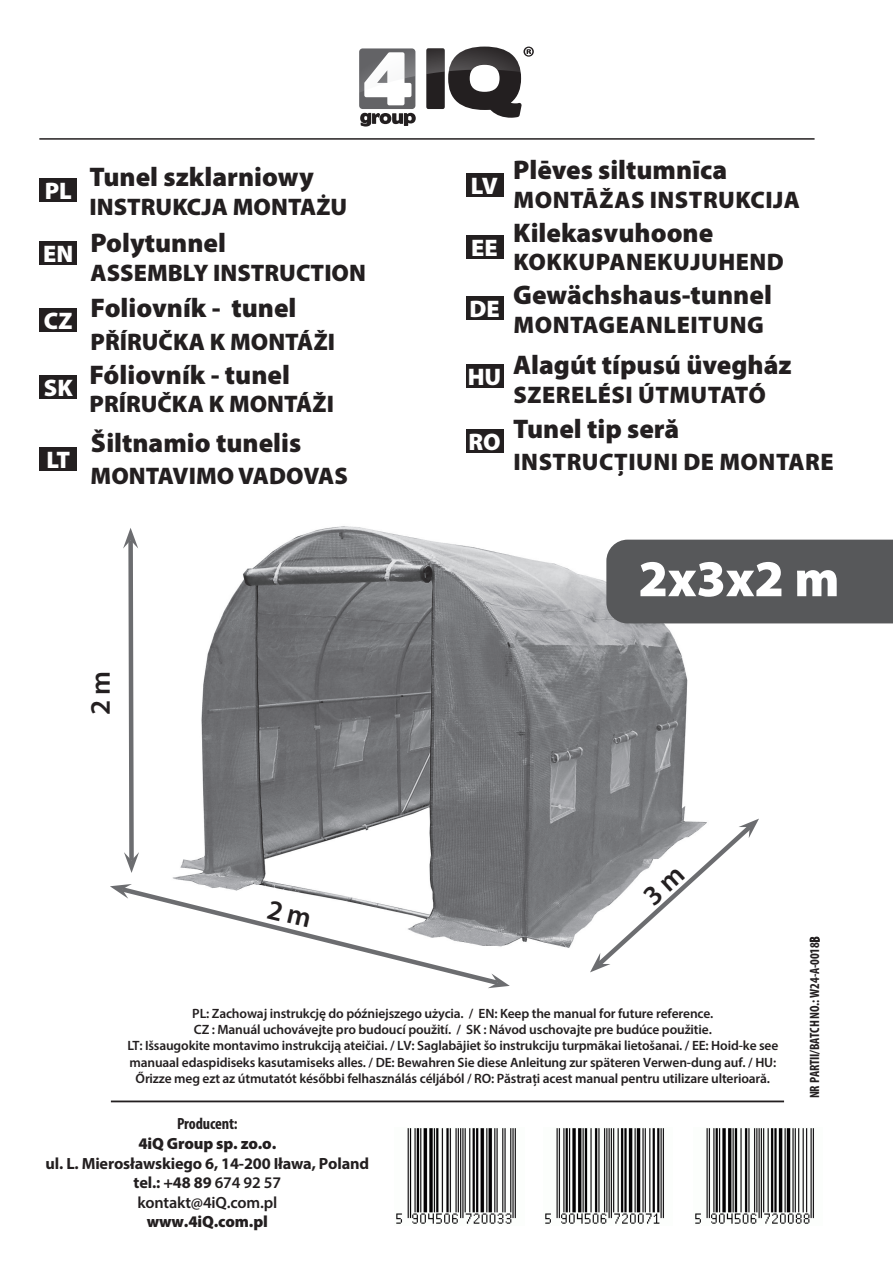
<style>
.page{position:relative;width:893px;height:1263px;background:#fff}
.page>*{position:absolute;margin:0;border:0;box-sizing:border-box;transform-origin:0 0}
.t1{font:900 51.9px "Myriad Pro";color:#fff}
.t2{font:600 28.2px "Myriad Pro";color:#231f20}
.t3{font:900 27px "Myriad Pro";color:#231f20}
.t4{font:900 24px "Myriad Pro";letter-spacing:.01em;color:#231f20}
.t5{font:900 24px "Myriad Pro";color:#fff}
.t6{font:700 16.2px/19.5px "Myriad Pro";letter-spacing:-.01em;color:#231f20;text-align:center}
.t7{font:900 16.2px "Myriad Pro";letter-spacing:-.01em;color:#231f20}
.t8{font:700 condensed 16.2px "Myriad Pro";letter-spacing:-.01em;color:#231f20}
.t9{font:600 13.5px/16.2px "Myriad Pro";letter-spacing:-.01em;color:#231f20;text-align:center}
.t10{font:700 condensed 13.5px "Myriad Pro";letter-spacing:-.01em;color:#231f20}
.s1{font-weight:600}
.s2{font-weight:400}
</style>
<div class="page">
<svg style="left:359px;top:46px;width:175px;height:81px"></svg>
<hr style="left:111px;top:1100px;width:673px;height:2px;background:#231f20">
<img style="left:172px;top:526px;width:609px;height:463px">
<svg style="left:123px;top:528px;width:16px;height:345px"></svg>
<hr style="left:39px;top:138px;width:775px;height:2px;background:#231f20">
<div style="left:606px;top:540px;width:287px;height:83px;background:#57585a"></div>
<div style="left:39px;top:178px;width:38px;height:24px;background:#231f20"></div>
<div style="left:40px;top:375px;width:37px;height:24px;background:#231f20"></div>
<div style="left:39px;top:241px;width:38px;height:24px;background:#231f20"></div>
<div style="left:466px;top:173px;width:37px;height:24px;background:#231f20"></div>
<div style="left:466px;top:235px;width:37px;height:24px;background:#231f20"></div>
<div style="left:466px;top:296px;width:37px;height:24px;background:#231f20"></div>
<div style="left:466px;top:364px;width:37px;height:24px;background:#231f20"></div>
<div style="left:466px;top:429px;width:37px;height:24px;background:#231f20"></div>
<div style="left:39px;top:308px;width:38px;height:24px;background:#231f20"></div>
<div style="left:39px;top:447px;width:38px;height:24px;background:#231f20"></div>
<img style="left:396px;top:1128px;width:120px;height:96px">
<img style="left:545px;top:1128px;width:119px;height:96px">
<img style="left:695px;top:1128px;width:119px;height:96px">
<svg style="left:110px;top:884px;width:400px;height:104px"></svg>
<svg style="left:590px;top:819px;width:169px;height:153px"></svg>
<p class="t5" style="left:45px;top:175px;width:29px">PL</p>
<p class="t5" style="left:43px;top:237px;width:32px">EN</p>
<p class="t5" style="left:44px;top:305px;width:30px">CZ</p>
<p class="t5" style="left:44px;top:372px;width:30px">SK</p>
<p class="t5" style="left:46px;top:444px;width:25px">LT</p>
<p class="t3" style="left:90px;top:159px;width:226px">Tunel szklarniowy</p>
<p class="t4" style="left:90px;top:191px;width:259px">INSTRUKCJA MONTAŻU</p>
<p class="t3" style="left:91px;top:225px;width:137px">Polytunnel</p>
<p class="t4" style="left:91px;top:256px;width:277px">ASSEMBLY INSTRUCTION</p>
<p class="t3" style="left:91px;top:290px;width:207px">Foliovník - tunel</p>
<p class="t4" style="left:91px;top:326px;width:246px">PŘÍRUČKA K MONTÁŽI</p>
<p class="t3" style="left:90px;top:356px;width:202px">Fóliovník - tunel</p>
<p class="t4" style="left:90px;top:388px;width:246px">PRÍRUČKA K MONTÁŽI</p>
<p class="t3" style="left:91px;top:425px;width:212px">Šiltnamio tunelis</p>
<p class="t4" style="left:91px;top:460px;width:259px">MONTAVIMO VADOVAS</p>
<p class="t2" style="left:82px;top:715px;width:46px;rotate:-90deg">2 m</p>
<p class="t5" style="left:471px;top:170px;width:29px">LV</p>
<p class="t5" style="left:471px;top:232px;width:28px">EE</p>
<p class="t5" style="left:469px;top:293px;width:32px">DE</p>
<p class="t5" style="left:468px;top:361px;width:35px">HU</p>
<p class="t5" style="left:468px;top:426px;width:34px">RO</p>
<p class="t3" style="left:513px;top:152px;width:216px">Plēves siltumnīca</p>
<p class="t4" style="left:513px;top:184px;width:288px">MONTĀŽAS INSTRUKCIJA</p>
<p class="t3" style="left:513px;top:214px;width:202px">Kilekasvuhoone</p>
<p class="t4" style="left:513px;top:246px;width:272px">KOKKUPANEKUJUHEND</p>
<p class="t3" style="left:513px;top:277px;width:260px">Gewächshaus-tunnel</p>
<p class="t4" style="left:513px;top:309px;width:252px">MONTAGEANLEITUNG</p>
<p class="t3" style="left:513px;top:347px;width:280px">Alagút típusú üvegház</p>
<p class="t4" style="left:513px;top:379px;width:254px">SZERELÉSI ÚTMUTATÓ</p>
<p class="t3" style="left:513px;top:410px;width:167px">Tunel tip seră</p>
<p class="t4" style="left:513px;top:446px;width:322px">INSTRUCȚIUNI DE MONTARE</p>
<p class="t1" style="left:638px;top:544px;width:203px">2x3x2 m</p>
<p class="t9" style="left:127px;top:1005px;width:652px">PL: Zachowaj instrukcję do późniejszego użycia. / EN: Keep the manual for future reference.<br>CZ : Manuál uchovávejte pro budoucí použití. / SK : Návod uschovajte pre budúce použitie.<br>LT: Išsaugokite montavimo instrukciją ateičiai. / LV: Saglabājiet šo instrukciju turpmākai lietošanai. / EE: Hoid-ke see manuaal edaspidiseks kasutamiseks alles. / DE: Bewahren Sie diese Anleitung zur späteren Verwen-dung auf. / HU:<br>Őrizze meg ezt az útmutatót későbbi felhasználás céljából / RO: Păstrați acest manual pentru utilizare ulterioară.</p>
<p class="t8" style="left:177px;top:1113px;width:62px">Producent:</p>
<p class="t7" style="left:138px;top:1133px;width:139px">4iQ Group sp. zo.o.</p>
<p class="t6" style="left:46px;top:1153px;width:325px">ul. L. Mierosławskiego 6, 14-200 Iława, Poland tel.: +48 89 <span class="s1">674 92 57<br>kontakt@4iQ.com.pl</span></p>
<p class="t7" style="left:147px;top:1211px;width:122px">www.4iQ.com.pl</p>
<p class="t10" style="left:806px;top:1098px;width:163px;rotate:-90deg">NR PARTII/BATCH NO.: W24-A-0018<span class="s2">B</span></p>
</div>
